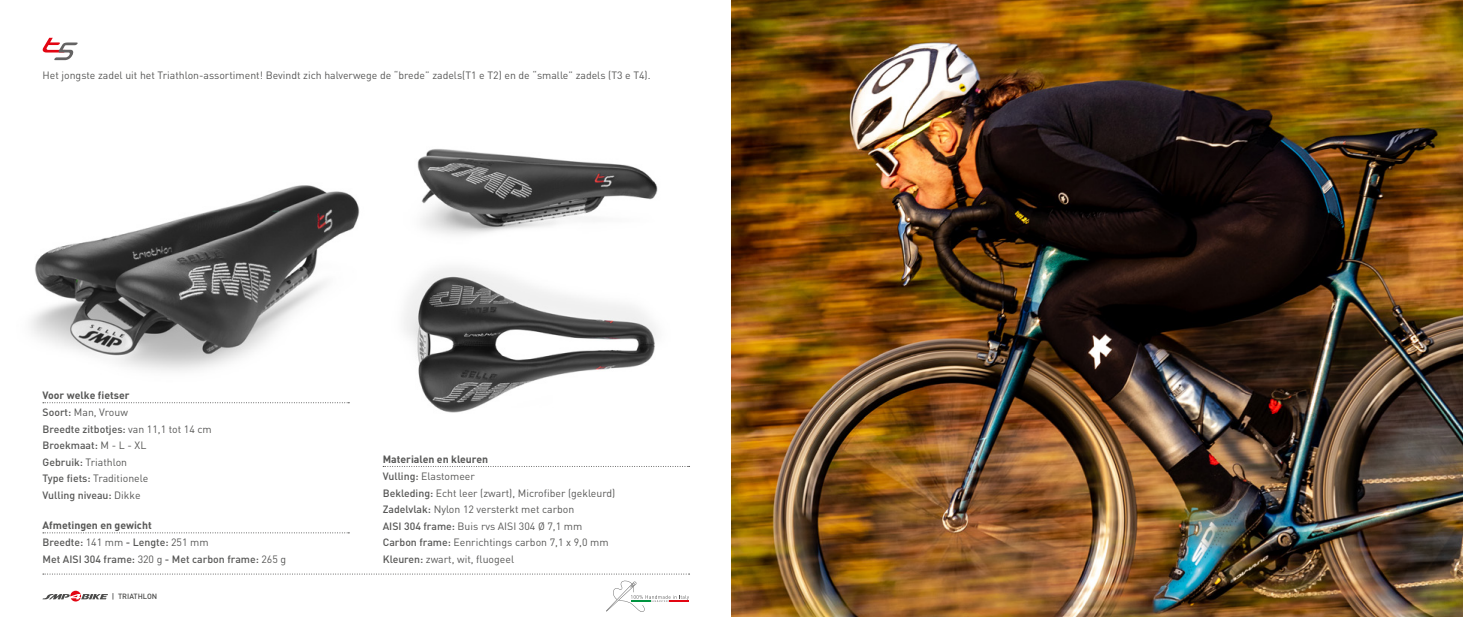
<style>
.page{position:relative;width:1463px;height:617px;background:#fff}
.page>*{position:absolute;margin:0;border:0;box-sizing:border-box;transform-origin:0 0}
.t1{font:10.5px/16.5px "DIN";color:#575756}
.t2{font:500 10.5px/16.5px "DIN";color:#575756}
.t3{font:700 10.5px "DIN";color:#575756}
.t4{font:500 7.5px "DIN";color:#4a4a49}
.s1{font-weight:400}
.s2{font-weight:500}
</style>
<div class="page">
<svg style="left:43px;top:573px;width:646px;height:1px"></svg>
<img style="left:404px;top:308px;width:252px;height:105px">
<img style="left:407px;top:149px;width:251px;height:159px">
<img style="left:31px;top:185px;width:329px;height:186px">
<svg style="left:43px;top:38px;width:35px;height:22px"></svg>
<svg style="left:43px;top:402px;width:306px;height:1px"></svg>
<svg style="left:43px;top:532px;width:306px;height:1px"></svg>
<svg style="left:383px;top:466px;width:306px;height:1px"></svg>
<svg style="left:43px;top:590px;width:65px;height:11px"></svg>
<svg style="left:606px;top:580px;width:83px;height:32px"></svg>
<img style="left:731px;top:0;width:732px;height:617px">
<p class="t1" style="left:43px;top:67px;width:609px">Het jongste zadel uit het Triathlon-assortiment! Bevindt zich halverwege de “brede” zadels(T1 e T2) en de “smalle” zadels (T3 e T4).</p>
<p class="t3" style="left:43px;top:388px;width:89px">Voor welke fietser</p>
<p class="t2" style="left:43px;top:403px;width:171px">Soort: <span class="s1">Man, Vrouw<br></span>Breedte zitbotjes: <span class="s1">van 11,1 tot 14 cm<br></span>Broekmaat: <span class="s1">M - L - XL<br></span>Gebruik: <span class="s1">Triathlon<br></span>Type fiets: <span class="s1">Traditionele<br></span>Vulling niveau: <span class="s1">Dikke</span></p>
<p class="t2" style="left:43px;top:533px;width:245px">Breedte: <span class="s1">141 mm</span> - Lengte: <span class="s1">251 mm<br></span>Met AISI 304 frame: <span class="s1">320 g</span> - Met carbon frame: <span class="s1">265 g</span></p>
<p class="t3" style="left:43px;top:518px;width:111px">Afmetingen en gewicht</p>
<p class="t4" style="left:112px;top:591px;width:47px">| TRIATHLON</p>
<p class="t3" style="left:383px;top:452px;width:107px">Materialen en kleuren</p>
<p class="t1" style="left:383px;top:468px;width:234px"><span class="s2">Vulling:</span> Elastomeer<br><span class="s2">Bekleding:</span> Echt leer (zwart), Microfiber (gekleurd)<br><span class="s2">Zadelvlak:</span> Nylon 12 versterkt met carbon<br><span class="s2">AISI 304 frame:</span> Buis rvs AISI 304 Ø 7,1 mm <span class="s2">Carbon frame:</span> Eenrichtings carbon 7,1 x 9,0 mm <span class="s2">Kleuren:</span> zwart, wit, fluogeel</p>
</div>
